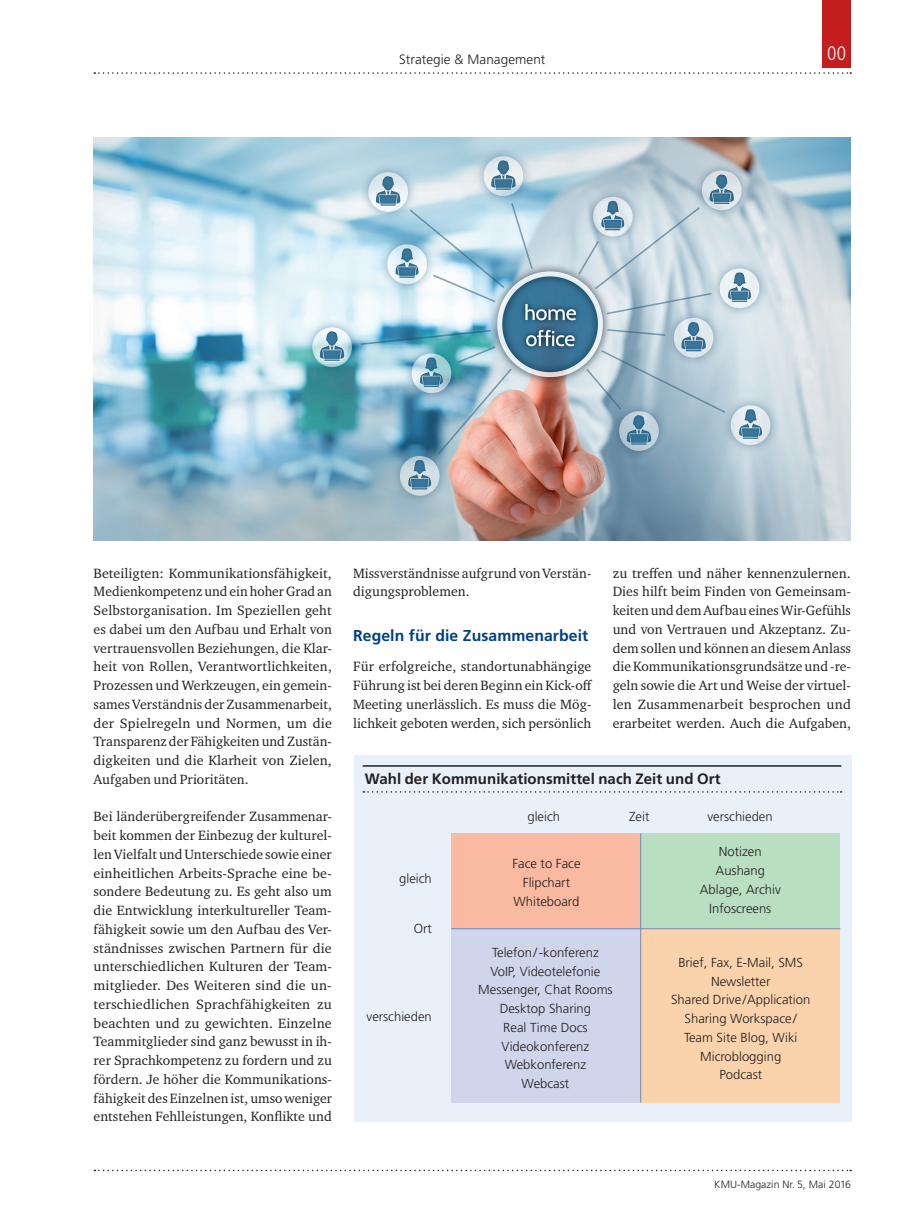
<style>
.page{position:relative;width:902px;height:1212px;background:#fff}
.page>*{position:absolute;margin:0;border:0;box-sizing:border-box;transform-origin:0 0}
.t1{font:300 condensed 19.5px "Frutiger LT Std";color:#fff}
.t2{font:700 15.75px "Frutiger LT Std";letter-spacing:.005em;color:#014081}
.t3{font:700 15px "Frutiger LT Std";letter-spacing:.005em;color:#231f20}
.t4{font:13.8px/18.8px "Charter ITC Std";letter-spacing:.005em;color:#231f20;text-align:justify}
.t5{font:300 13.5px "Frutiger LT Std";letter-spacing:.005em;color:#231f20}
.t6{font:300 13.05px/18.8px "Frutiger LT Std";color:#231f20;text-align:center}
.t7{font:300 10.5px "Frutiger LT Std";letter-spacing:.005em;color:#231f20}
</style>
<div class="page">
<div style="left:822px;top:0;width:28px;height:68px;background:#c41e1f"></div>
<svg style="left:94px;top:1170px;width:757px;height:1px"></svg>
<svg style="left:94px;top:72px;width:757px;height:2px"></svg>
<div style="left:354px;top:755px;width:497px;height:366px;background:#e8f0f9"></div>
<hr style="left:362px;top:765px;width:479px;height:2px;background:#231f20">
<svg style="left:363px;top:791px;width:478px;height:2px"></svg>
<div style="left:451px;top:833px;width:189px;height:96px;background:#fab9a1"></div>
<div style="left:640px;top:833px;width:200px;height:96px;background:#b9dec2"></div>
<div style="left:451px;top:929px;width:189px;height:174px;background:#cfd5eb"></div>
<div style="left:640px;top:929px;width:200px;height:174px;background:#fad2ab"></div>
<hr style="left:451px;top:928px;width:389px;height:1px;background:#7186b4">
<hr style="left:640px;top:833px;width:1px;height:270px;background:#7186b4">
<img style="left:94px;top:138px;width:756px;height:402px">
<p class="t5" style="left:399px;top:51px;width:148px">Strategie &amp; Management</p>
<h1 class="t1" style="left:827px;top:42px;width:21px">00</h1>
<p class="t4" style="left:94px;top:563px;width:240px">Beteiligten: Kommunikationsfähigkeit, Medienkompetenz und ein hoher Grad an Selbstorganisation. Im Speziellen geht es dabei um den Aufbau und Erhalt von vertrauensvollen Beziehungen, die Klar&shy;heit von Rollen, Verantwortlichkeiten, Prozessen und Werkzeugen, ein gemein&shy;sames Verständnis der Zusammenarbeit, der Spielregeln und Normen, um die Transparenz der Fähigkeiten und Zustän&shy;digkeiten und die Klarheit von Zielen, Aufgaben und Prioritäten.</p>
<p class="t4" style="left:94px;top:807px;width:240px">Bei länderübergreifender Zusammenar&shy;beit kommen der Einbezug der kulturel&shy;len Vielfalt und Unterschiede sowie einer einheitlichen Arbeits-Sprache eine be&shy;sondere Bedeutung zu. Es geht also um die Entwicklung interkultureller Team&shy;fähigkeit sowie um den Aufbau des Ver&shy;ständnisses zwischen Partnern für die unterschiedlichen Kulturen der Team&shy;mitglieder. Des Weiteren sind die un&shy;terschiedlichen Sprachfähigkeiten zu beachten und zu gewichten. Einzelne Teammitglieder sind ganz bewusst in ih&shy;rer Sprachkompetenz zu fordern und zu fördern. Je höher die Kommunikations&shy;fähigkeit des Einzelnen ist, umso weniger entstehen Fehlleistungen, Konflikte und</p>
<p class="t4" style="left:353px;top:563px;width:240px">Missverständnisse aufgrund von Verstän&shy;digungsproblemen.</p>
<p class="t2" style="left:353px;top:627px;width:237px">Regeln für die Zusammenarbeit</p>
<p class="t4" style="left:353px;top:657px;width:240px">Für erfolgreiche, standortunabhängige Führung ist bei deren Beginn ein Kick-off Meeting unerlässlich. Es muss die Mög&shy;lichkeit geboten werden, sich persönlich</p>
<p class="t4" style="left:612px;top:563px;width:240px">zu treffen und näher kennenzulernen.<br>Dies hilft beim Finden von Gemeinsam&shy;keiten und dem Aufbau eines Wir-Gefühls und von Vertrauen und Akzeptanz. Zu&shy;dem sollen und können an diesem Anlass die Kommunikationsgrundsätze und -re&shy;geln sowie die Art und Weise der virtuel&shy;len Zusammenarbeit besprochen und erarbeitet werden. Auch die Aufgaben,</p>
<p class="t3" style="left:365px;top:770px;width:357px">Wahl der Kommunikationsmittel nach Zeit und Ort</p>
<p class="t6" style="left:527px;top:808px;width:34px">gleich</p>
<p class="t6" style="left:629px;top:808px;width:22px">Zeit</p>
<p class="t6" style="left:707px;top:808px;width:67px">verschieden</p>
<p class="t6" style="left:399px;top:869px;width:34px">gleich</p>
<p class="t6" style="left:413px;top:919px;width:20px">Ort</p>
<p class="t6" style="left:366px;top:1007px;width:67px">verschieden</p>
<p class="t6" style="left:512px;top:854px;width:70px">Face to Face<br>Flipchart<br>Whiteboard</p>
<p class="t6" style="left:699px;top:843px;width:82px">Notizen<br>Aushang<br>Ablage, Archiv<br>Infoscreens</p>
<p class="t6" style="left:478px;top:943px;width:136px">Telefon/-konferenz<br>VoIP, Videotelefonie<br>Messenger, Chat Rooms<br>Desktop Sharing<br>Real Time Docs<br>Videokonferenz<br>Webkonferenz<br>Webcast</p>
<p class="t6" style="left:671px;top:953px;width:141px">Brief, Fax, E-Mail, SMS<br>Newsletter<br>Shared Drive /Application<br>Sharing Workspace/<br>Team Site Blog, Wiki<br>Microblogging<br>Podcast</p>
<p class="t7" style="left:714px;top:1178px;width:138px">KMU-Magazin Nr. 5, Mai 2016</p>
</div>
